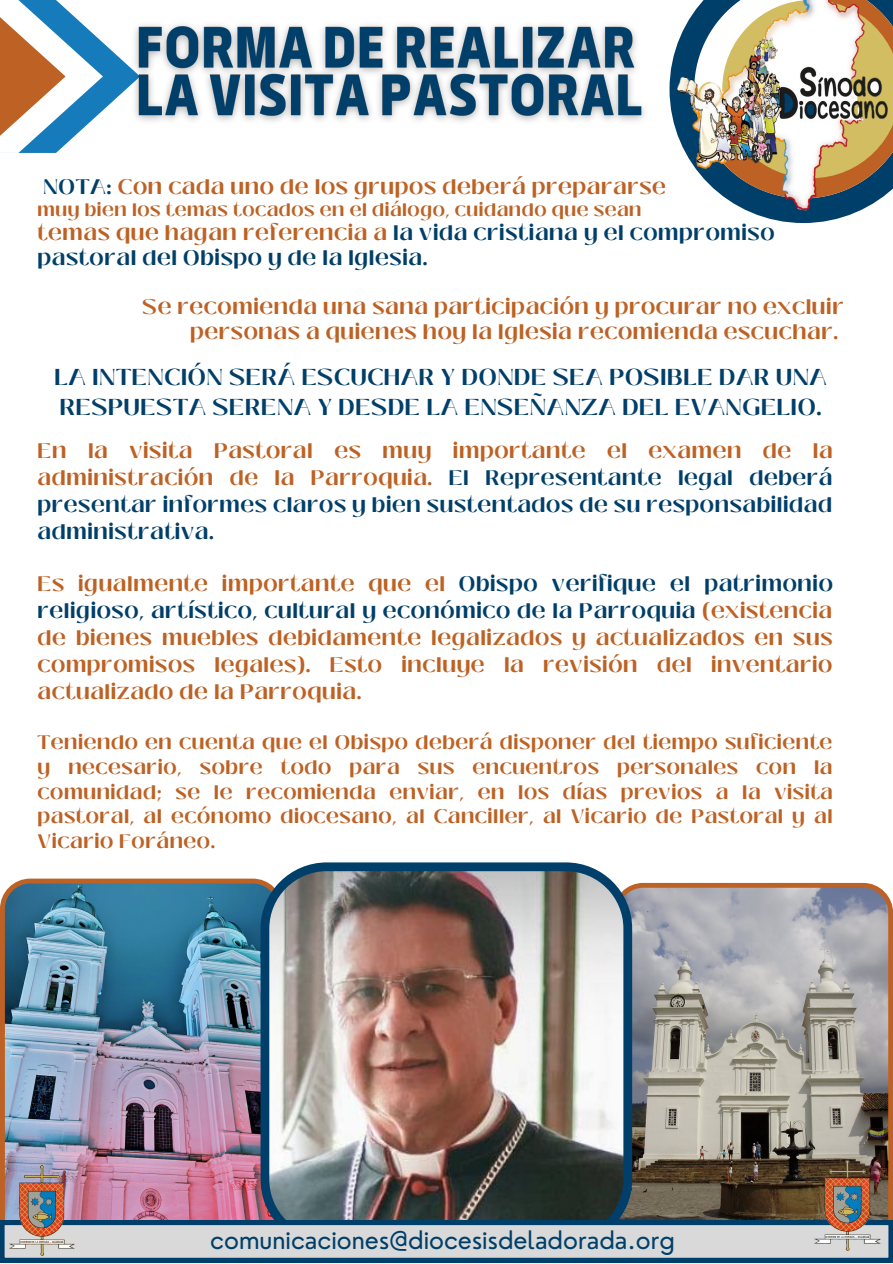
<style>
.page{position:relative;width:893px;height:1264px;background:#fff}
.page>*{position:absolute;margin:0;border:0;box-sizing:border-box;transform-origin:0 0}
.t1{font:24.9px "Nourd";color:#003f69}
.t2{font:700 22.95px/30.3px "Black Mango";letter-spacing:.03em;color:#003f69}
.t3{font:700 21px/27px "Black Mango";letter-spacing:.03em;color:#bd6224;text-align:right}
.t4{font:700 21px/27px "Black Mango";letter-spacing:.03em;color:#003f69}
.t5{font:700 19.5px/24.8px "Black Mango";letter-spacing:.03em;color:#bd6224;text-align:justify}
.t6{font:700 18px "Black Mango";letter-spacing:.03em;color:#bd6224}
.s1{color:#003f69}
.s2{color:#bd6224}
</style>
<div class="page">
<svg style="left:0;top:0;width:125px;height:153px"></svg>
<img style="left:669px;top:0;width:223px;height:223px">
<svg style="left:632px;top:882px;width:260px;height:338px;background:#96928d"></svg>
<img style="left:0;top:878px;width:260px;height:342px">
<img style="left:260px;top:862px;width:372px;height:358px">
<svg style="left:0;top:1220px;width:892px;height:42px;background:#a5b4be"></svg>
<img style="left:9px;top:1165px;width:65px;height:89px">
<img style="left:125px;top:24px;width:520px;height:98px">
<img style="left:814px;top:1160px;width:66px;height:90px">
<p class="t3" style="left:43px;top:173px;width:624px"><span class="s1">NOTA:</span> Con cada uno de los grupos deberá prepararse</p>
<p class="t6" style="left:38px;top:196px;width:605px">muy bien los temas tocados en el diálogo, cuidando que sean</p>
<p class="t4" style="left:38px;top:220px;width:738px;line-height:24.8px"><span class="s2">temas que hagan referencia a</span> la vida cristiana y el compromiso pastoral del Obispo y de la Iglesia.</p>
<p class="t3" style="left:142px;top:295px;width:702px;line-height:24.8px">Se recomienda una sana participación y procurar no excluir personas a quienes hoy la Iglesia recomienda escuchar.</p>
<p class="t2" style="left:54px;top:362px;width:773px">LA INTENCIÓN SERÁ ESCUCHAR Y DONDE SEA POSIBLE DAR UNA<br>RESPUESTA SERENA Y DESDE LA ENSEÑANZA DEL EVANGELIO.</p>
<p class="t4" style="left:38px;top:437px;width:796px;text-align:justify"><span class="s2">En la visita Pastoral es muy importante el examen de la administración de la Parroquia.</span> El Representante legal deberá presentar informes claros y bien sustentados de su responsabilidad administrativa.</p>
<p class="t3" style="left:38px;top:570px;width:796px;text-align:justify">Es igualmente importante que el <span class="s1">Obispo verifique el patrimonio religioso, artístico, cultural y económico de la Parroquia</span> (existencia de bienes muebles debidamente legalizados y actualizados en sus compromisos legales). Esto incluye la revisión del inventario actualizado de la Parroquia.</p>
<p class="t5" style="left:38px;top:730px;width:796px">Teniendo en cuenta que el Obispo deberá disponer del tiempo suficiente y necesario, sobre todo para sus encuentros personales con la comunidad; se le recomienda enviar, en los días previos a la visita pastoral, al ecónomo diocesano, al Canciller, al Vicario de Pastoral y al Vicario Foráneo.</p>
<p class="t1" style="left:210px;top:1224px;width:466px">comunicaciones@diocesisdeladorada.org</p>
</div>
